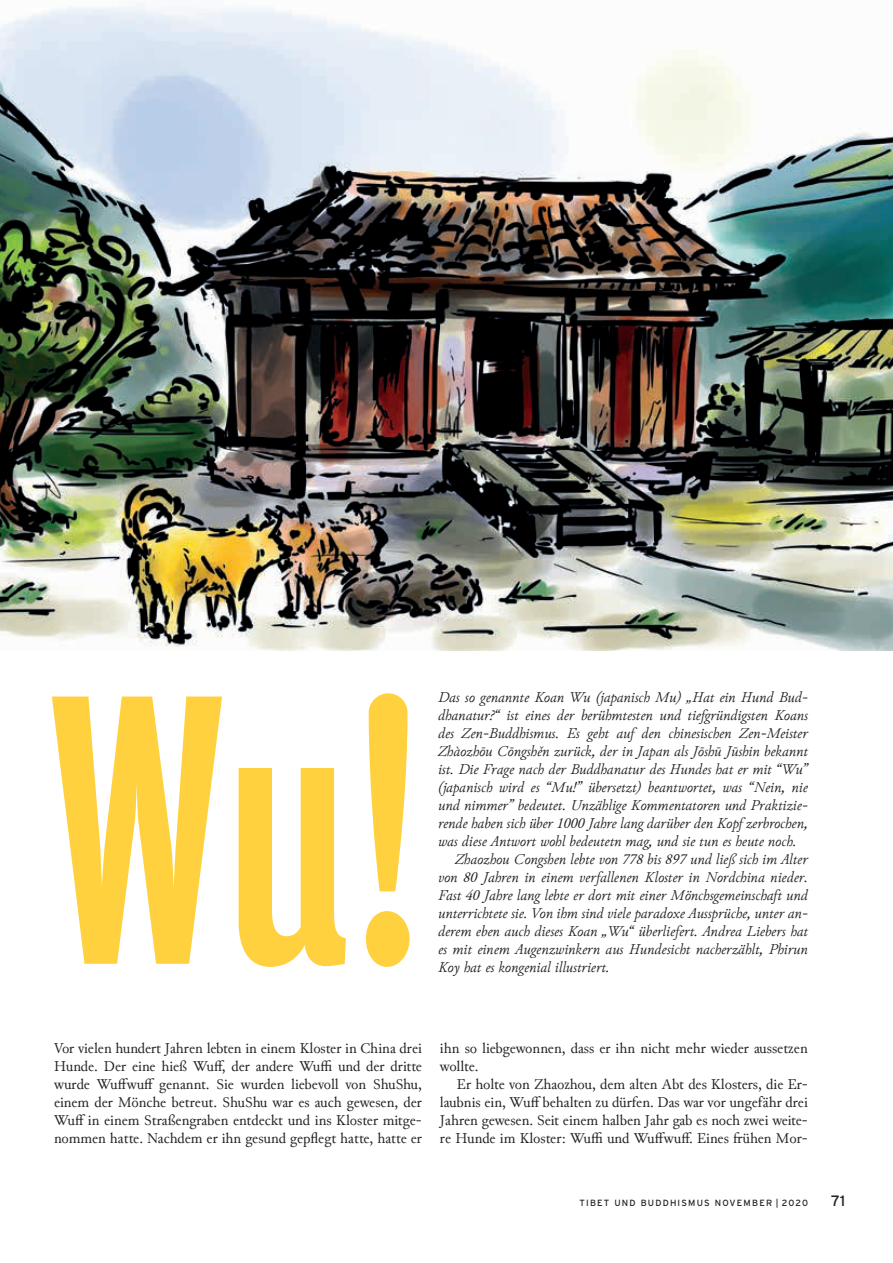
<style>
.page{position:relative;width:893px;height:1263px;background:#fff}
.page>*{position:absolute;margin:0;border:0;box-sizing:border-box;transform-origin:0 0}
.t1{font:393px "Prenton RP Ultra Cond";color:#ffd13e}
.t2{font:italic 15px "Junicode";color:#231f20}
.t3{font:15px/18px "Junicode";color:#231f20;text-align:justify}
.t4{font:15px "Interstate";color:#231f20}
.t5{font:9px "Interstate";letter-spacing:.13em;color:#231f20}
</style>
<div class="page">
<img style="left:0;top:4px;width:893px;height:646px">
<h1 class="t1" style="left:55px;top:571px;width:368px">Wu!</h1>
<p class="t2" style="left:438px;top:685px;width:371px">Das so genannte Koan Wu (japanisch Mu) „Hat ein Hund Bud-</p>
<p class="t2" style="left:438px;top:703px;width:371px">dhanatur?“ ist eines der berühmtesten und tiefgründigsten Koans</p>
<p class="t2" style="left:438px;top:721px;width:371px">des Zen-Buddhismus. Es geht auf den chinesischen Zen-Meister</p>
<p class="t2" style="left:438px;top:739px;width:371px">Zhàozhōu Cōngshěn zurück, der in Japan als Jōshū Jūshin bekannt</p>
<p class="t2" style="left:438px;top:757px;width:371px">ist. Die Frage nach der Buddhanatur des Hundes hat er mit “Wu”</p>
<p class="t2" style="left:438px;top:775px;width:371px">(japanisch wird es “Mu!” übersetzt) beantwortet, was “Nein, nie</p>
<p class="t2" style="left:438px;top:793px;width:371px">und nimmer” bedeutet. Unzählige Kommentatoren und Praktizie-</p>
<p class="t2" style="left:438px;top:811px;width:371px">rende haben sich über 1000 Jahre lang darüber den Kopf zerbrochen,</p>
<p class="t2" style="left:438px;top:829px;width:360px">was diese Antwort wohl bedeutetn mag, und sie tun es heute noch.</p>
<p class="t2" style="left:455px;top:847px;width:354px">Zhaozhou Congshen lebte von 778 bis 897 und ließ sich im Alter</p>
<p class="t2" style="left:438px;top:865px;width:371px">von 80 Jahren in einem verfallenen Kloster in Nordchina nieder.</p>
<p class="t2" style="left:438px;top:883px;width:371px">Fast 40 Jahre lang lebte er dort mit einer Mönchsgemeinschaft und</p>
<p class="t2" style="left:438px;top:901px;width:371px">unterrichtete sie. Von ihm sind viele paradoxe Aussprüche, unter an-</p>
<p class="t2" style="left:438px;top:919px;width:371px">derem eben auch dieses Koan „Wu“ überliefert. Andrea Liebers hat</p>
<p class="t2" style="left:438px;top:937px;width:371px">es mit einem Augenzwinkern aus Hundesicht nacherzählt, Phirun</p>
<p class="t2" style="left:438px;top:955px;width:173px">Koy hat es kongenial illustriert.</p>
<p class="t3" style="left:54px;top:1039px;width:369px">Vor vielen hundert Jahren lebten in einem Kloster in China drei Hunde. Der eine hieß Wuff, der andere Wuffi und der dritte wurde Wuffwuff genannt. Sie wurden liebevoll von ShuShu, einem der Mönche betreut. ShuShu war es auch gewesen, der Wuff in einem Straßengraben entdeckt und ins Kloster mitge&shy;nommen hatte. Nachdem er ihn gesund gepflegt hatte, hatte er</p>
<p class="t3" style="left:440px;top:1039px;width:369px">ihn so liebgewonnen, dass er ihn nicht mehr wieder aussetzen wollte.</p>
<p class="t3" style="left:440px;top:1075px;width:369px;text-indent:17px">Er holte von Zhaozhou, dem alten Abt des Klosters, die Er&shy;laubnis ein, Wuff behalten zu dürfen. Das war vor ungefähr drei Jahren gewesen. Seit einem halben Jahr gab es noch zwei weite&shy;re Hunde im Kloster: Wuffi und Wuffwuff. Eines frühen Mor-</p>
<p class="t5" style="left:580px;top:1198px;width:230px">TIBET UND BUDDHISMUS NOVEMBER | 2020</p>
<p class="t4" style="left:831px;top:1193px;width:16px">71</p>
</div>
